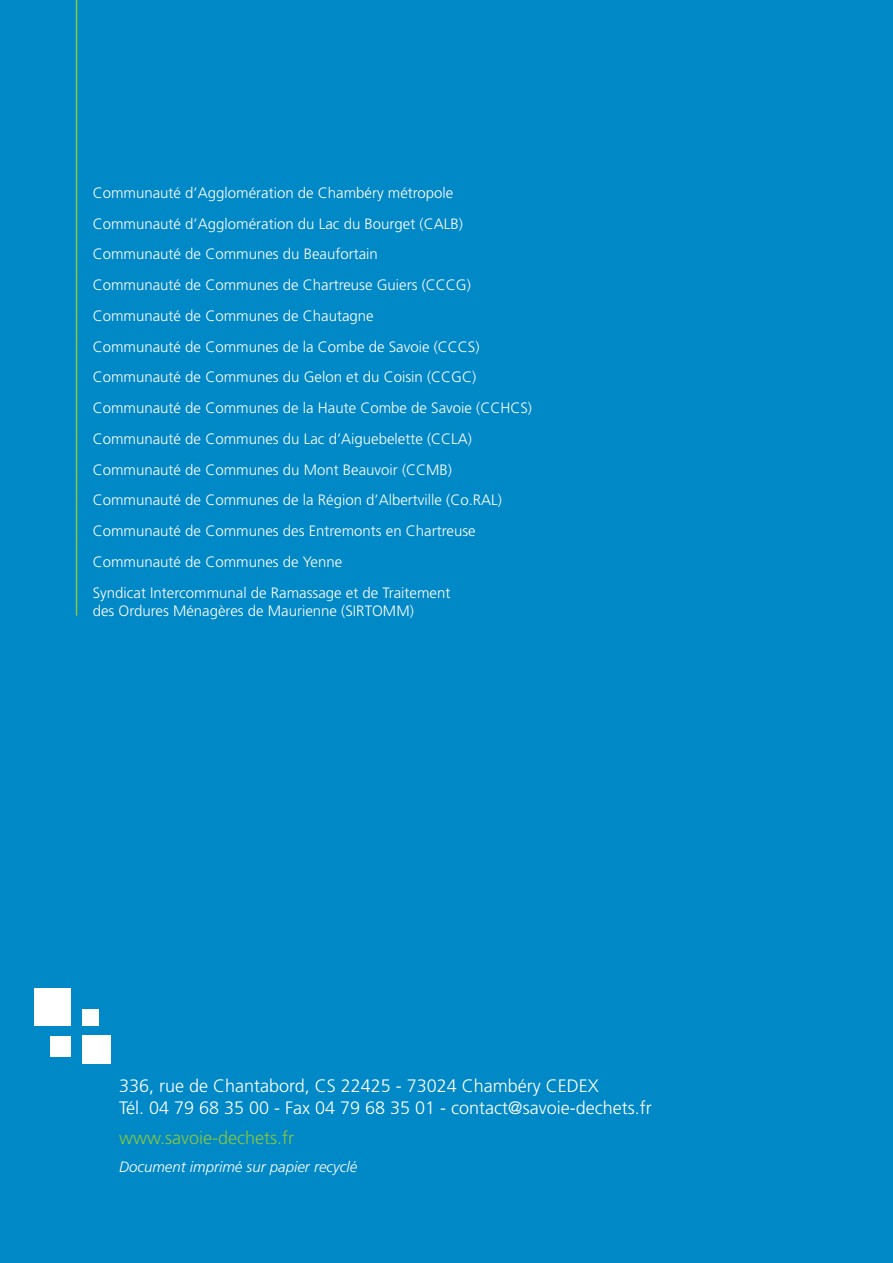
<style>
.page{position:relative;width:893px;height:1263px;background:#0088c7}
.page>*{position:absolute;margin:0;border:0;box-sizing:border-box;transform-origin:0 0}
.t1{font:300 18px/21.6px "Frutiger LT Std";color:#fff}
.t2{font:300 18px "Frutiger LT Std";color:#8bc63e}
.t3{font:300 15px/30.8px "Frutiger LT Std";color:#fff}
.t4{font:italic 300 15px "Frutiger LT Std";color:#fff}
</style>
<div class="page">
<hr style="left:76px;top:0;width:1px;height:616px;background:#8bc63e">
<div style="left:34px;top:987px;width:37px;height:38px;background:#fff"></div>
<div style="left:82px;top:1009px;width:17px;height:16px;background:#fff"></div>
<div style="left:82px;top:1036px;width:29px;height:28px;background:#fff"></div>
<div style="left:50px;top:1036px;width:21px;height:20px;background:#fff"></div>
<p class="t3" style="left:93px;top:178px;width:441px">Communauté d’Agglomération de Chambéry métropole Communauté d’Agglomération du Lac du Bourget (CALB)<br>Communauté de Communes du Beaufortain<br>Communauté de Communes de Chartreuse Guiers (CCCG)<br>Communauté de Communes de Chautagne<br>Communauté de Communes de la Combe de Savoie (CCCS)<br>Communauté de Communes du Gelon et du Coisin (CCGC)<br>Communauté de Communes de la Haute Combe de Savoie (CCHCS)<br>Communauté de Communes du Lac d’Aiguebelette (CCLA)<br>Communauté de Communes du Mont Beauvoir (CCMB)<br>Communauté de Communes de la Région d’Albertville (Co.RAL)<br>Communauté de Communes des Entremonts en Chartreuse Communauté de Communes de Yenne<br>Syndicat Intercommunal de Ramassage et de Traitement</p>
<p class="t3" style="left:93px;top:596px;width:323px">des Ordures Ménagères de Maurienne (SIRTOMM)</p>
<p class="t1" style="left:119px;top:1076px;width:534px">336, rue de Chantabord, CS 22425 - 73024 Chambéry CEDEX<br>Tél. 04 79 68 35 00 - Fax 04 79 68 35 01 - contact@savoie-dechets.fr</p>
<p class="t2" style="left:119px;top:1130px;width:177px">www.savoie-dechets.fr</p>
<p class="t4" style="left:119px;top:1160px;width:240px">Document imprimé sur papier recyclé</p>
</div>
